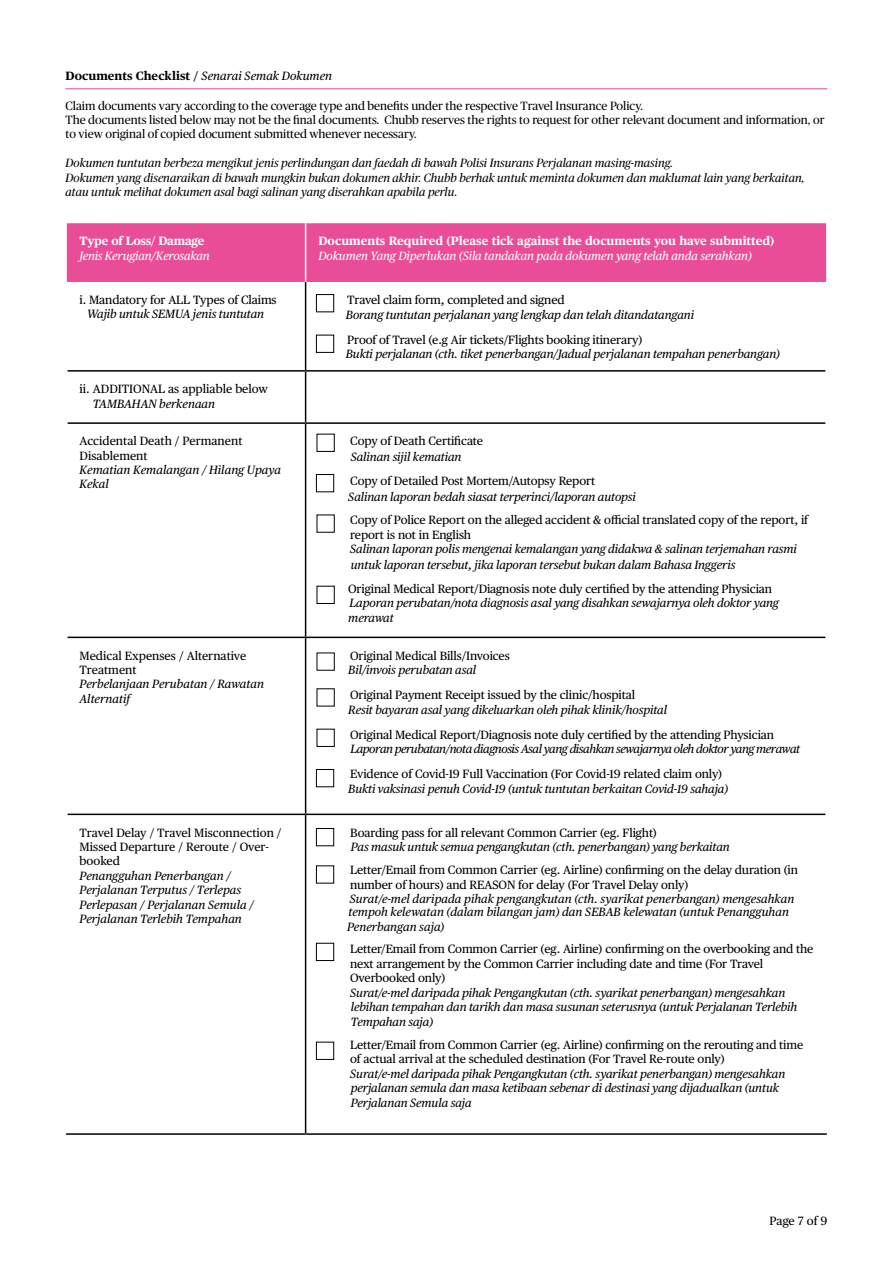
<style>
.page{position:relative;width:893px;height:1263px;background:#fff}
.page>*{position:absolute;margin:0;border:0;box-sizing:border-box;transform-origin:0 0}
.t1{font:italic 12px/14.4px "Chubb Publico Text";letter-spacing:-.01em;color:#000}
.t2{font:12px/14.5px "Chubb Publico Text";letter-spacing:-.01em;color:#000}
.t3{font:italic 12px/14.4px "Chubb Publico";color:#000}
.t4{font:12px/14.4px "Chubb Publico";color:#000}
.t5{font:italic 12px "Chubb Publico Text";letter-spacing:-.01em;color:#fff}
.t6{font:italic 12px "Chubb Publico Text";letter-spacing:-.04em;color:#000}
.t7{font:700 12px "Chubb Publico Text";color:#fff}
.t8{font:700 12px "Chubb Publico Text";color:#000}
.t9{font:700 12px "Chubb Publico Text";letter-spacing:-.02em;color:#fff}
.s1{font-weight:400;font-style:italic}
</style>
<div class="page">
<hr style="left:66px;top:88px;width:761px;height:1px;background:#e94d97">
<div style="left:67px;top:223px;width:759px;height:59px;background:#e94d97"></div>
<hr style="left:305px;top:223px;width:1px;height:59px;background:#fff">
<hr style="left:305px;top:282px;width:1px;height:88px;background:#000">
<hr style="left:68px;top:370px;width:238px;height:2px;background:#000">
<hr style="left:306px;top:370px;width:519px;height:2px;background:#000">
<hr style="left:305px;top:372px;width:1px;height:50px;background:#000">
<hr style="left:68px;top:422px;width:238px;height:2px;background:#000">
<hr style="left:306px;top:422px;width:519px;height:2px;background:#000">
<hr style="left:305px;top:424px;width:1px;height:213px;background:#000">
<hr style="left:68px;top:637px;width:238px;height:1px;background:#000">
<hr style="left:306px;top:637px;width:519px;height:1px;background:#000">
<hr style="left:305px;top:638px;width:1px;height:176px;background:#000">
<hr style="left:68px;top:814px;width:238px;height:1px;background:#000">
<hr style="left:306px;top:814px;width:519px;height:1px;background:#000">
<hr style="left:305px;top:815px;width:1px;height:318px;background:#000">
<hr style="left:66px;top:1133px;width:240px;height:2px;background:#000">
<hr style="left:306px;top:1133px;width:521px;height:2px;background:#000">
<div style="left:316px;top:294px;width:18px;height:18px;border:1px solid #000"></div>
<div style="left:316px;top:335px;width:18px;height:18px;border:1px solid #000"></div>
<div style="left:317px;top:434px;width:18px;height:18px;border:1px solid #000"></div>
<div style="left:316px;top:474px;width:18px;height:18px;border:1px solid #000"></div>
<div style="left:317px;top:586px;width:18px;height:18px;border:1px solid #000"></div>
<div style="left:316px;top:828px;width:18px;height:18px;border:1px solid #000"></div>
<div style="left:316px;top:865px;width:18px;height:18px;border:1px solid #000"></div>
<div style="left:316px;top:943px;width:18px;height:18px;border:1px solid #000"></div>
<div style="left:316px;top:1042px;width:18px;height:18px;border:1px solid #000"></div>
<div style="left:317px;top:652px;width:18px;height:19px;border:1px solid #000"></div>
<div style="left:317px;top:729px;width:18px;height:18px;border:1px solid #000"></div>
<div style="left:316px;top:769px;width:18px;height:18px;border:1px solid #000"></div>
<p class="t8" style="left:66px;top:66px;width:268px">Documents Checklist / <span class="s1">Senarai Semak Dokumen</span></p>
<p class="t4" style="left:66px;top:98px;width:760px">Claim documents vary according to the coverage type and benefits under the respective Travel Insurance Policy.<br>The documents listed below may not be the final documents. Chubb reserves the rights to request for other relevant document and information, or to view original of copied document submitted whenever necessary.</p>
<p class="t3" style="left:66px;top:155px;width:740px">Dokumen tuntutan berbeza mengikut jenis perlindungan dan faedah di bawah Polisi Insurans Perjalanan masing-masing.<br>Dokumen yang disenaraikan di bawah mungkin bukan dokumen akhir. Chubb berhak untuk meminta dokumen dan maklumat lain yang berkaitan, atau untuk melihat dokumen asal bagi salinan yang diserahkan apabila perlu.</p>
<p class="t9" style="left:80px;top:232px;width:126px">Type of Loss/ Damage</p>
<p class="t5" style="left:80px;top:247px;width:132px">Jenis Kerugian/Kerosakan</p>
<p class="t7" style="left:318px;top:232px;width:457px">Documents Required (Please tick against the documents you have submitted)</p>
<p class="t5" style="left:318px;top:247px;width:435px">Dokumen Yang Diperlukan (Sila tandakan pada dokumen yang telah anda serahkan)</p>
<p class="t2" style="left:80px;top:292px;width:199px">i. Mandatory for ALL Types of Claims</p>
<p class="t1" style="left:87px;top:306px;width:179px">Wajib untuk SEMUA jenis tuntutan</p>
<p class="t2" style="left:347px;top:292px;width:219px">Travel claim form, completed and signed</p>
<p class="t1" style="left:346px;top:306px;width:350px">Borang tuntutan perjalanan yang lengkap dan telah ditandatangani</p>
<p class="t2" style="left:347px;top:331px;width:297px">Proof of Travel (e.g Air tickets/Flights booking itinerary)</p>
<p class="t1" style="left:346px;top:346px;width:436px">Bukti perjalanan (cth. tiket penerbangan/Jadual perjalanan tempahan penerbangan)</p>
<p class="t2" style="left:80px;top:381px;width:190px">ii. ADDITIONAL as appliable below</p>
<p class="t1" style="left:93px;top:396px;width:124px">TAMBAHAN berkenaan</p>
<p class="t2" style="left:80px;top:433px;width:164px">Accidental Death / Permanent<br>Disablement</p>
<p class="t1" style="left:80px;top:462px;width:203px">Kematian Kemalangan / Hilang Upaya<br>Kekal</p>
<p class="t2" style="left:350px;top:433px;width:134px">Copy of Death Certificate</p>
<p class="t1" style="left:351px;top:449px;width:112px">Salinan sijil kematian</p>
<p class="t2" style="left:350px;top:473px;width:247px">Copy of Detailed Post Mortem/Autopsy Report</p>
<p class="t1" style="left:348px;top:489px;width:289px">Salinan laporan bedah siasat terperinci/laporan autopsi</p>
<p class="t2" style="left:350px;top:512px;width:459px">Copy of Police Report on the alleged accident &amp; official translated copy of the report, if report is not in English</p>
<p class="t1" style="left:350px;top:540px;width:448px;line-height:16px">Salinan laporan polis mengenai kemalangan yang didakwa &amp; salinan terjemahan rasmi untuk laporan tersebut, jika laporan tersebut bukan dalam Bahasa Inggeris</p>
<p class="t2" style="left:348px;top:581px;width:425px">Original Medical Report/Diagnosis note duly certified by the attending Physician</p>
<p class="t1" style="left:348px;top:595px;width:432px">Laporan perubatan/nota diagnosis asal yang disahkan sewajarnya oleh doktor yang merawat</p>
<p class="t2" style="left:80px;top:647px;width:168px">Medical Expenses / Alternative<br>Treatment</p>
<p class="t1" style="left:80px;top:676px;width:186px">Perbelanjaan Perubatan / Rawatan<br>Alternatif</p>
<p class="t2" style="left:350px;top:647px;width:161px">Original Medical Bills/Invoices</p>
<p class="t1" style="left:348px;top:662px;width:129px">Bil/invois perubatan asal</p>
<p class="t2" style="left:350px;top:687px;width:286px">Original Payment Receipt issued by the clinic/hospital</p>
<p class="t1" style="left:348px;top:701px;width:320px">Resit bayaran asal yang dikeluarkan oleh pihak klinik/hospital</p>
<p class="t2" style="left:350px;top:726px;width:425px">Original Medical Report/Diagnosis note duly certified by the attending Physician</p>
<p class="t6" style="left:350px;top:740px;width:451px">Laporan perubatan/nota diagnosis Asal yang disahkan sewajarnya oleh doktor yang merawat</p>
<p class="t2" style="left:350px;top:766px;width:374px">Evidence of Covid-19 Full Vaccination (For Covid-19 related claim only)</p>
<p class="t1" style="left:348px;top:780px;width:381px">Bukti vaksinasi penuh Covid-19 (untuk tuntutan berkaitan Covid-19 sahaja)</p>
<p class="t2" style="left:80px;top:824px;width:203px">Travel Delay / Travel Misconnection /<br>Missed Departure / Reroute / Over&shy;booked</p>
<p class="t1" style="left:80px;top:868px;width:176px">Penangguhan Penerbangan /<br>Perjalanan Terputus / Terlepas<br>Perlepasan / Perjalanan Semula /<br>Perjalanan Terlebih Tempahan</p>
<p class="t2" style="left:350px;top:824px;width:308px">Boarding pass for all relevant Common Carrier (eg. Flight)</p>
<p class="t1" style="left:351px;top:839px;width:381px">Pas masuk untuk semua pengangkutan (cth. penerbangan) yang berkaitan</p>
<p class="t2" style="left:350px;top:862px;width:449px">Letter/Email from Common Carrier (eg. Airline) confirming on the delay duration (in number of hours) and REASON for delay (For Travel Delay only)</p>
<p class="t1" style="left:348px;top:891px;width:447px;line-height:13px">Surat/e-mel daripada pihak pengangkutan (cth. syarikat penerbangan) mengesahkan tempoh kelewatan (dalam bilangan jam) dan SEBAB kelewatan (untuk Penangguhan</p>
<p class="t1" style="left:347px;top:918px;width:99px">Penerbangan saja)</p>
<p class="t2" style="left:350px;top:941px;width:465px">Letter/Email from Common Carrier (eg. Airline) confirming on the overbooking and the next arrangement by the Common Carrier including date and time (For Travel<br>Overbooked only)</p>
<p class="t1" style="left:350px;top:985px;width:449px">Surat/e-mel daripada pihak Pengangkutan (cth. syarikat penerbangan) mengesahkan lebihan tempahan dan tarikh dan masa susunan seterusnya (untuk Perjalanan Terlebih<br>Tempahan saja)</p>
<p class="t2" style="left:350px;top:1037px;width:455px">Letter/Email from Common Carrier (eg. Airline) confirming on the rerouting and time of actual arrival at the scheduled destination (For Travel Re-route only)</p>
<p class="t1" style="left:350px;top:1066px;width:437px">Surat/e-mel daripada pihak Pengangkutan (cth. syarikat penerbangan) mengesahkan perjalanan semula dan masa ketibaan sebenar di destinasi yang dijadualkan (untuk<br>Perjalanan Semula saja</p>
<p class="t2" style="left:769px;top:1212px;width:59px">Page 7 of 9</p>
</div>
